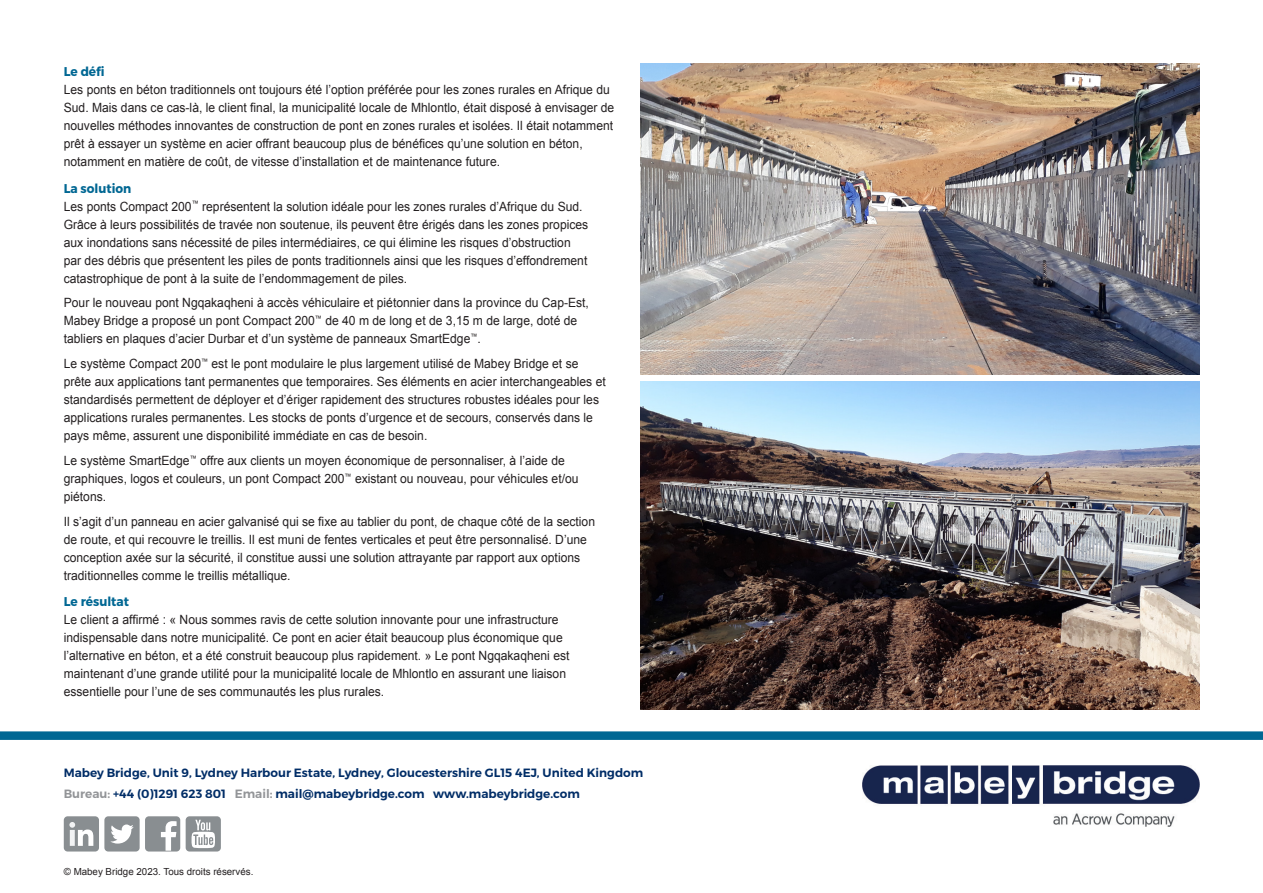
<style>
.page{position:relative;width:1263px;height:893px;background:#fff}
.page>*{position:absolute;margin:0;border:0;box-sizing:border-box;transform-origin:0 0}
.t1{font:12.75px/18px "Arial";color:#231f20;scale:.95 1}
.t2{font:700 12.75px "Montserrat";color:#006793;scale:.95 1}
.t3{font:600 12px "Montserrat";color:#002d67}
.t4{font:9.75px "Arial";color:#231f20}
.s1{color:#939598}
</style>
<div class="page">
<div style="left:0;top:731px;width:1263px;height:9px;background:#006793"></div>
<img style="left:640px;top:64px;width:559px;height:310px">
<img style="left:640px;top:382px;width:559px;height:327px">
<div style="left:186px;top:816px;width:35px;height:35px;background:#898e91;border-radius:4px"></div>
<svg style="left:192px;top:820px;width:23px;height:28px"></svg>
<div style="left:145px;top:816px;width:35px;height:35px;background:#898e91;border-radius:4px"></div>
<svg style="left:161px;top:821px;width:16px;height:30px"></svg>
<div style="left:64px;top:816px;width:35px;height:35px;background:#898e91;border-radius:4px"></div>
<svg style="left:69px;top:822px;width:24px;height:24px"></svg>
<div style="left:104px;top:816px;width:36px;height:35px;background:#898e91;border-radius:4px"></div>
<svg style="left:110px;top:824px;width:24px;height:20px"></svg>
<img style="left:862px;top:765px;width:337px;height:62px">
<p class="t2" style="left:64px;top:64px;width:44px">Le défi</p>
<p class="t1" style="left:64px;top:81px;width:581px">Les ponts en béton traditionnels ont toujours été l’option préférée pour les zones rurales en Afrique du Sud. Mais dans ce cas-là, le client final, la municipalité locale de Mhlontlo, était disposé à envisager de nouvelles méthodes innovantes de construction de pont en zones rurales et isolées. Il était notamment prêt à essayer un système en acier offrant beaucoup plus de bénéfices qu’une solution en béton, notamment en matière de coût, de vitesse d’installation et de maintenance future.</p>
<p class="t2" style="left:64px;top:180px;width:73px">La solution</p>
<p class="t1" style="left:64px;top:197px;width:554px">Les ponts Compact 200<sup>™</sup> représentent la solution idéale pour les zones rurales d’Afrique du Sud.<br>Grâce à leurs possibilités de travée non soutenue, ils peuvent être érigés dans les zones propices aux inondations sans nécessité de piles intermédiaires, ce qui élimine les risques d’obstruction par des débris que présentent les piles de ponts traditionnels ainsi que les risques d’effondrement catastrophique de pont à la suite de l’endommagement de piles.</p>
<p class="t1" style="left:64px;top:294px;width:554px">Pour le nouveau pont Ngqakaqheni à accès véhiculaire et piétonnier dans la province du Cap-Est,<br>Mabey Bridge a proposé un pont Compact 200<sup>™</sup> de 40 m de long et de 3,15 m de large, doté de tabliers en plaques d’acier Durbar et d’un système de panneaux SmartEdge<sup>™</sup>.</p>
<p class="t1" style="left:64px;top:355px;width:572px">Le système Compact 200<sup>™</sup> est le pont modulaire le plus largement utilisé de Mabey Bridge et se prête aux applications tant permanentes que temporaires. Ses éléments en acier interchangeables et standardisés permettent de déployer et d’ériger rapidement des structures robustes idéales pour les applications rurales permanentes. Les stocks de ponts d’urgence et de secours, conservés dans le pays même, assurent une disponibilité immédiate en cas de besoin.</p>
<p class="t1" style="left:64px;top:452px;width:543px">Le système SmartEdge<sup>™</sup> offre aux clients un moyen économique de personnaliser, à l’aide de graphiques, logos et couleurs, un pont Compact 200<sup>™</sup> existant ou nouveau, pour véhicules et/ou piétons.</p>
<p class="t1" style="left:64px;top:512px;width:561px">Il s’agit d’un panneau en acier galvanisé qui se fixe au tablier du pont, de chaque côté de la section de route, et qui recouvre le treillis. Il est muni de fentes verticales et peut être personnalisé. D’une conception axée sur la sécurité, il constitue aussi une solution attrayante par rapport aux options traditionnelles comme le treillis métallique.</p>
<p class="t2" style="left:64px;top:594px;width:70px">Le résultat</p>
<p class="t1" style="left:64px;top:611px;width:534px">Le client a affirmé : « Nous sommes ravis de cette solution innovante pour une infrastructure indispensable dans notre municipalité. Ce pont en acier était beaucoup plus économique que l’alternative en béton, et a été construit beaucoup plus rapidement. » Le pont Ngqakaqheni est maintenant d’une grande utilité pour la municipalité locale de Mhlontlo en assurant une liaison essentielle pour l’une de ses communautés les plus rurales.</p>
<p class="t3" style="left:64px;top:765px;width:581px">Mabey Bridge, Unit 9, Lydney Harbour Estate, Lydney, Gloucestershire GL15 4EJ, United Kingdom</p>
<p class="t3" style="left:64px;top:786px;width:518px"><span class="s1">Bureau:</span> +44 (0)1291 623 801 <span class="s1">Email:</span> mail@mabeybridge.com www.mabeybridge.com</p>
<p class="t4" style="left:64px;top:865px;width:191px">© Mabey Bridge 2023. Tous droits réservés.</p>
</div>
